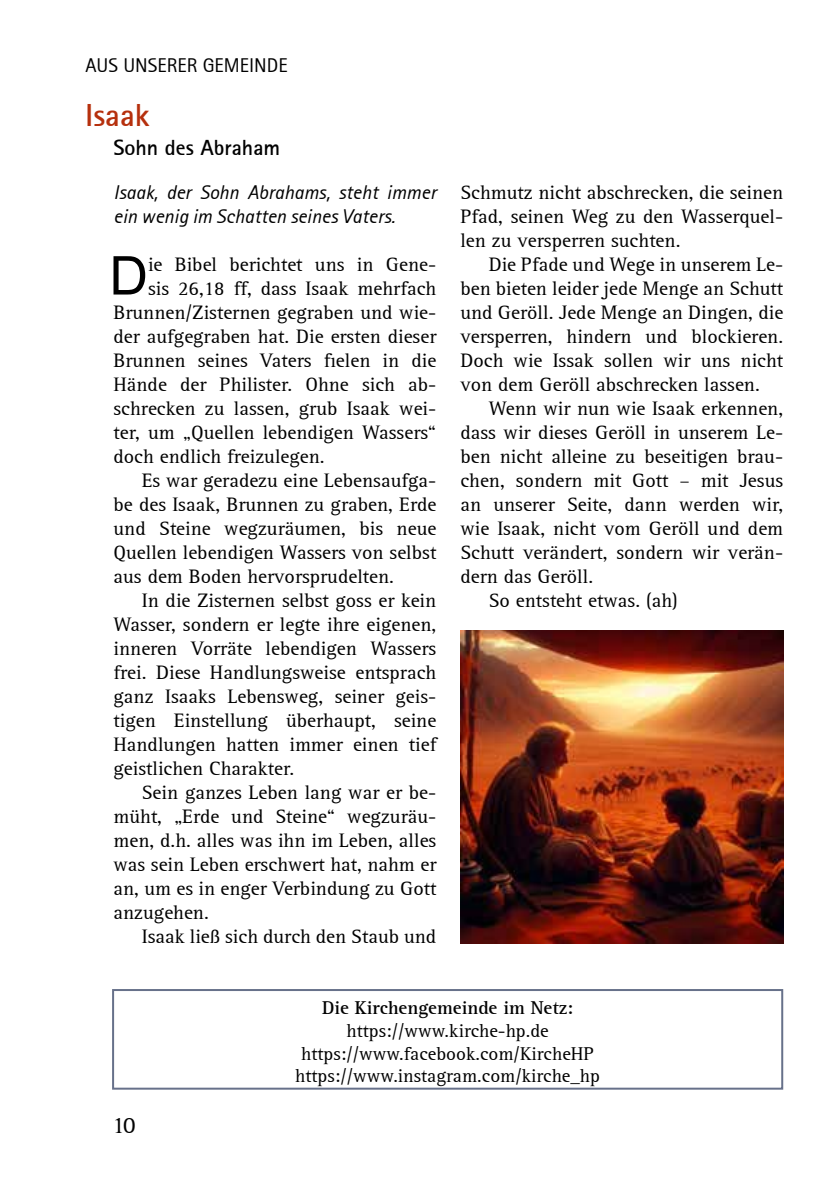
<style>
.page{position:relative;width:840px;height:1191px;background:#fff}
.page>*{position:absolute;margin:0;border:0;box-sizing:border-box;transform-origin:0 0}
.t1{font:53.6px "Arial";color:#000}
.t2{font:700 32px "Rotis Sans Serif";color:#b6300d}
.t3{font:24px "Rotis Serif";color:#000}
.t4{font:700 22px "Rotis Sans Serif";color:#000}
.t5{font:20px/24px "Rotis Serif";color:#000;text-align:justify}
.t6{font:italic 20px/24px "Rotis Sans Serif";color:#000}
.t7{font:20px "Rotis Sans Serif";color:#000}
.t8{font:19px/22.8px "Rotis Serif";color:#000;text-align:center}
.t9{font:700 19px "Rotis Serif";color:#000}
</style>
<div class="page">
<img style="left:460px;top:630px;width:322px;height:313px">
<div style="left:112px;top:989px;width:670px;height:100px;border:2px solid #67718a"></div>
<p class="t7" style="left:85px;top:53px;width:203px">AUS UNSERER GEMEINDE</p>
<h2 class="t2" style="left:85px;top:95px;width:66px">Isaak</h2>
<p class="t4" style="left:113px;top:134px;width:168px">Sohn des Abraham</p>
<p class="t6" style="left:113px;top:180px;width:324px">Isaak, der Sohn Abrahams, steht immer ein wenig im Schatten seines Vaters.</p>
<h1 class="t1" style="left:109px;top:239px;width:40px">D</h1>
<p class="t5" style="left:148px;top:252px;width:289px">ie Bibel berichtet uns in Gene-</p>
<p class="t5" style="left:148px;top:276px;width:289px">sis 26,18 ff, dass Isaak mehrfach</p>
<p class="t5" style="left:113px;top:300px;width:324px">Brunnen/Zisternen gegraben und wie-</p>
<p class="t5" style="left:113px;top:324px;width:324px">der aufgegraben hat. Die ersten dieser</p>
<p class="t5" style="left:113px;top:348px;width:324px">Brunnen seines Vaters fielen in die</p>
<p class="t5" style="left:113px;top:372px;width:324px">Hände der Philister. Ohne sich ab-</p>
<p class="t5" style="left:113px;top:396px;width:324px">schrecken zu lassen, grub Isaak wei-</p>
<p class="t5" style="left:113px;top:420px;width:324px">ter, um „Quellen lebendigen Wassers“</p>
<p class="t5" style="left:113px;top:444px;width:212px">doch endlich freizulegen.</p>
<p class="t5" style="left:142px;top:468px;width:296px">Es war geradezu eine Lebensaufga-</p>
<p class="t5" style="left:113px;top:492px;width:324px">be des Isaak, Brunnen zu graben, Erde</p>
<p class="t5" style="left:113px;top:516px;width:324px">und Steine wegzuräumen, bis neue</p>
<p class="t5" style="left:113px;top:540px;width:324px">Quellen lebendigen Wassers von selbst</p>
<p class="t5" style="left:113px;top:564px;width:282px">aus dem Boden hervorsprudelten.</p>
<p class="t5" style="left:142px;top:588px;width:296px">In die Zisternen selbst goss er kein</p>
<p class="t5" style="left:113px;top:612px;width:324px">Wasser, sondern er legte ihre eigenen,</p>
<p class="t5" style="left:113px;top:636px;width:324px">inneren Vorräte lebendigen Wassers</p>
<p class="t5" style="left:113px;top:660px;width:324px">frei. Diese Handlungsweise entsprach</p>
<p class="t5" style="left:113px;top:684px;width:324px">ganz Isaaks Lebensweg, seiner geis-</p>
<p class="t5" style="left:113px;top:708px;width:324px">tigen Einstellung überhaupt, seine</p>
<p class="t5" style="left:113px;top:732px;width:324px">Handlungen hatten immer einen tief</p>
<p class="t5" style="left:113px;top:756px;width:182px">geistlichen Charakter.</p>
<p class="t5" style="left:142px;top:780px;width:296px">Sein ganzes Leben lang war er be-</p>
<p class="t5" style="left:113px;top:804px;width:324px">müht, „Erde und Steine“ wegzuräu-</p>
<p class="t5" style="left:113px;top:828px;width:324px">men, d.h. alles was ihn im Leben, alles</p>
<p class="t5" style="left:113px;top:852px;width:324px">was sein Leben erschwert hat, nahm er</p>
<p class="t5" style="left:113px;top:876px;width:324px">an, um es in enger Verbindung zu Gott</p>
<p class="t5" style="left:113px;top:900px;width:97px">anzugehen.</p>
<p class="t5" style="left:142px;top:924px;width:296px">Isaak ließ sich durch den Staub und</p>
<p class="t5" style="left:460px;top:180px;width:324px">Schmutz nicht abschrecken, die seinen Pfad, seinen Weg zu den Wasserquel&shy;len zu versperren suchten.</p>
<p class="t5" style="left:460px;top:252px;width:324px;text-indent:28px">Die Pfade und Wege in unserem Le&shy;ben bieten leider jede Menge an Schutt und Geröll. Jede Menge an Dingen, die versperren, hindern und blockieren.<br>Doch wie Issak sollen wir uns nicht von dem Geröll abschrecken lassen.</p>
<p class="t5" style="left:488px;top:396px;width:296px">Wenn wir nun wie Isaak erkennen,</p>
<p class="t5" style="left:460px;top:420px;width:324px">dass wir dieses Geröll in unserem Le-</p>
<p class="t5" style="left:460px;top:444px;width:324px">ben nicht alleine zu beseitigen brau-</p>
<p class="t5" style="left:460px;top:468px;width:324px">chen, sondern mit Gott – mit Jesus</p>
<p class="t5" style="left:460px;top:492px;width:324px">an unserer Seite, dann werden wir,</p>
<p class="t5" style="left:460px;top:516px;width:324px">wie Isaak, nicht vom Geröll und dem</p>
<p class="t5" style="left:460px;top:540px;width:324px">Schutt verändert, sondern wir verän-</p>
<p class="t5" style="left:460px;top:564px;width:134px">dern das Geröll.</p>
<p class="t5" style="left:488px;top:588px;width:190px">So entsteht etwas. (ah)</p>
<p class="t3" style="left:112px;top:1110px;width:25px">10</p>
<p class="t9" style="left:322px;top:996px;width:252px">Die Kirchengemeinde im Netz:</p>
<p class="t8" style="left:295px;top:1019px;width:306px">https://www.kirche-hp.de https://www.facebook.com/KircheHP https://www.instagram.com/kirche_hp</p>
</div>
